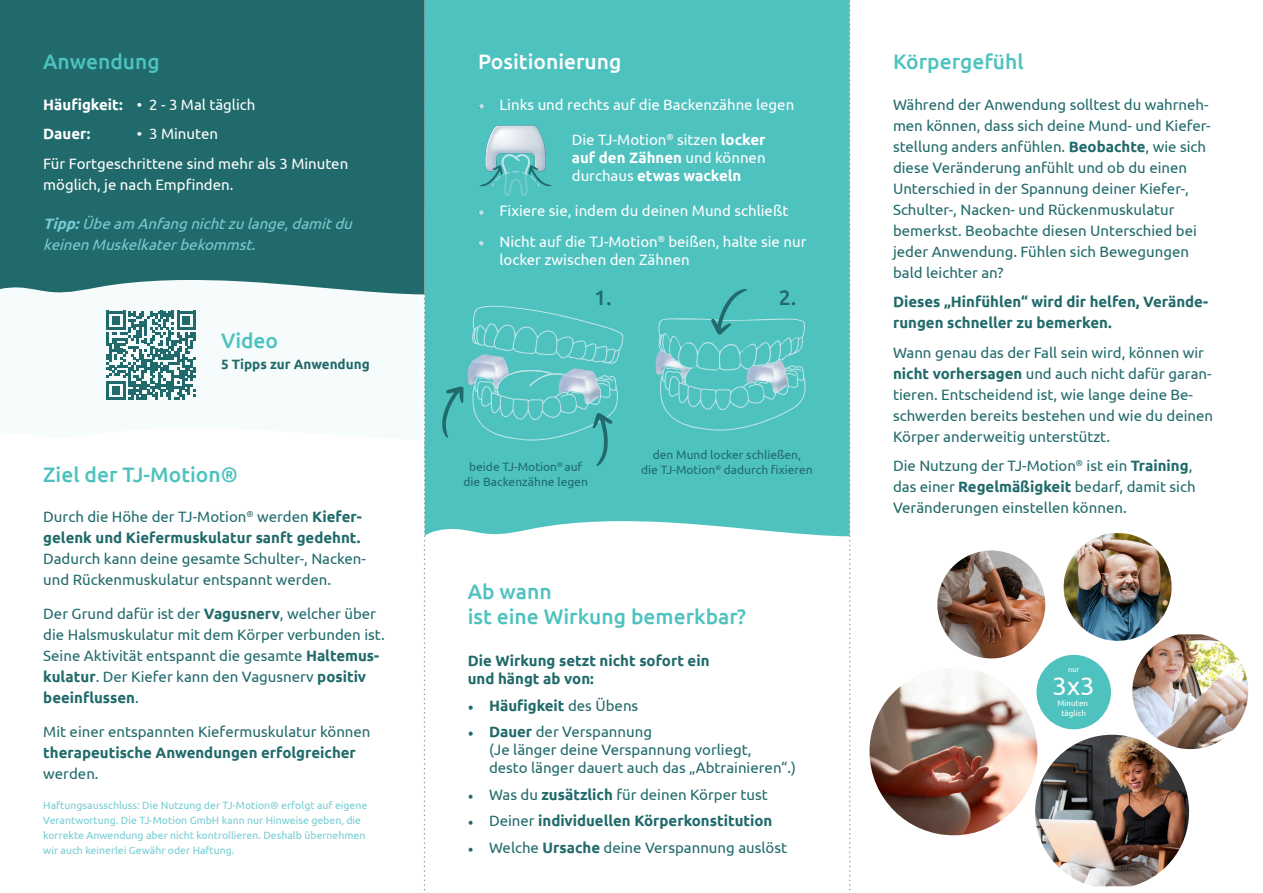
<style>
.page{position:relative;width:1263px;height:893px;background:#fff}
.page>*{position:absolute;margin:0;border:0;box-sizing:border-box;transform-origin:0 0}
.t1{font:25.5px "Ubuntu";color:#fff}
.t2{font:500 21px/25.5px "Ubuntu";color:#4ec2bf}
.t3{font:500 21px "Ubuntu";color:#fff}
.t4{font:500 21px "Ubuntu";color:#216a6b}
.t5{font:15px/21px "Ubuntu";color:#216a6b}
.t6{font:700 15px/21px "Ubuntu";color:#216a6b}
.t7{font:15px/18px "Ubuntu";color:#fff}
.t8{font:italic 15px/21px "Ubuntu";color:#76cdd3}
.t9{font:700 15px/29.5px "Ubuntu";color:#fff}
.t10{font:700 13.5px "Ubuntu";color:#216a6b}
.t11{font:12px/15px "Ubuntu";color:#216a6b;text-align:center}
.t12{font:10.5px/15px "Ubuntu";color:#76cdd3}
.t13{font:8.1px/9.6px "Ubuntu";color:#fff;text-align:center}
.t14{font:7.35px "Ubuntu";color:#fff}
.s1{font-weight:400}
.s2{font-weight:700}
.s3{font-family:"Minion Pro";color:#231f20}
.s4{font-family:"Minion Pro"}
.s5{font-family:"Minion Pro";font-weight:700}
.s6{font-family:"Minion Pro";font-weight:400}
</style>
<div class="page">
<div style="left:425px;top:0;width:424px;height:536px;background:#4ec2bf"></div>
<div style="left:0;top:0;width:424px;height:294px;background:#216a6b"></div>
<svg style="left:107px;top:311px;width:89px;height:89px"></svg>
<svg style="left:442px;top:386px;width:22px;height:52px"></svg>
<img style="left:937px;top:532px;width:312px;height:355px">
<img style="left:869px;top:668px;width:175px;height:168px">
<img style="left:468px;top:353px;width:4px;height:37px">
<img style="left:656px;top:350px;width:2px;height:29px">
<svg style="left:479px;top:104px;width:5px;height:5px"></svg>
<svg style="left:479px;top:210px;width:5px;height:5px"></svg>
<svg style="left:479px;top:241px;width:4px;height:5px"></svg>
<img style="left:480px;top:113px;width:71px;height:41px">
<svg style="left:472px;top:305px;width:151px;height:161px;background:#5ec4c3"></svg>
<svg style="left:658px;top:289px;width:148px;height:143px;background:#5bc3c2"></svg>
<svg style="left:479px;top:154px;width:73px;height:45px;background:#5ebfbf"></svg>
<svg style="left:424px;top:0;width:1px;height:891px"></svg>
<svg style="left:849px;top:0;width:2px;height:891px"></svg>
<h2 class="t2" style="left:43px;top:48px;width:118px">Anwendung</h2>
<h2 class="t3" style="left:478px;top:49px;width:145px">Positionierung</h2>
<p class="t9" style="left:43px;top:90px;width:214px">Häufigkeit: <span class="s1">• 2 - 3 Mal täglich<br></span>Dauer:</p>
<p class="t7" style="left:43px;top:119px;width:307px;line-height:29.5px;text-indent:94px">• 3 Minuten<br>Für Fortgeschrittene sind mehr als 3 Minuten</p>
<p class="t7" style="left:43px;top:175px;width:192px">möglich, je nach Empfinden.</p>
<p class="t8" style="left:43px;top:213px;width:315px"><span class="s2">Tipp:</span>Übeam Anfang nichtzu lange,damitdu keinen Muskelkaterbekommst.</p>
<h2 class="t2" style="left:221px;top:327px;width:59px">Video</h2>
<p class="t10" style="left:221px;top:356px;width:150px">5 Tipps zur Anwendung</p>
<h2 class="t2" style="left:43px;top:461px;width:196px">Ziel der TJ-Motion®</h2>
<p class="t6" style="left:43px;top:506px;width:320px"><span class="s1">Durch die Höhe der TJ-Motion</span><sup>®</sup> <span class="s1">werden</span> Kiefer&shy;gelenk und Kiefermuskulatur sanft gedehnt.</p>
<p class="t5" style="left:43px;top:548px;width:324px">Dadurch kann deine gesamte Schulter-, Nacken&shy;und Rückenmuskulatur entspannt werden.</p>
<p class="t5" style="left:43px;top:602px;width:343px">Der Grund dafür ist der <span class="s2">Vagusnerv</span>, welcher über die Halsmuskulatur mit dem Körper verbunden ist.<br>Seine Aktivität entspannt die gesamte <span class="s2">Haltemus&shy;kulatur</span>. Der Kiefer kann den Vagusnerv <span class="s2">positiv beeinflussen</span>.</p>
<p class="t5" style="left:43px;top:720px;width:329px">Mit einer entspannten Kiefermuskulatur können</p>
<p class="t6" style="left:43px;top:741px;width:314px">therapeutische Anwendungen erfolgreicher</p>
<p class="t5" style="left:43px;top:762px;width:57px">werden.</p>
<p class="t12" style="left:43px;top:797px;width:326px">Haftungsausschluss: Die Nutzung der TJ-Motion® erfolgt auf eigene Verantwortung. Die TJ-Motion GmbH kann nur Hinweise geben, die korrekte Anwendung aber nicht kontrollieren. Deshalb übernehmen wir auch keinerlei Gewähr oder Haftung.</p>
<p class="t7" style="left:478px;top:95px;width:317px"><span class="s3">•</span> Links und rechts auf die Backenzähne legen</p>
<p class="t7" style="left:572px;top:130px;width:195px;text-align:justify">Die TJ-Motion<sup>®</sup> sitzen <span class="s2">locker auf den Zähnen</span> und können durchaus <span class="s2">etwas wackeln</span></p>
<p class="t7" style="left:478px;top:201px;width:312px"><span class="s3">•</span> Fixiere sie, indem du deinen Mund schließt</p>
<p class="t7" style="left:499px;top:232px;width:308px;text-indent:-21px"><span class="s3">•</span> Nicht auf die TJ-Motion<sup>®</sup> beißen, halte sie nur locker zwischen den Zähnen</p>
<h2 class="t4" style="left:594px;top:284px;width:19px">1.</h2>
<h2 class="t4" style="left:779px;top:284px;width:19px">2.</h2>
<p class="t11" style="left:464px;top:459px;width:126px">beide TJ-Motion<sup>®</sup> auf die Backenzähne legen</p>
<p class="t11" style="left:641px;top:447px;width:173px">den Mund locker schließen,<br>die TJ-Motion<sup>®</sup> dadurch fixieren</p>
<h2 class="t2" style="left:468px;top:578px;width:280px">Ab wann<br>ist eine Wirkung bemerkbar?</h2>
<p class="t6" style="left:468px;top:651px;width:243px;line-height:18px">Die Wirkung setzt nicht sofort ein und hängt ab von:</p>
<p class="t6" style="left:468px;top:694px;width:172px"><span class="s4">•</span> Häufigkeit <span class="s1">des Übens</span></p>
<p class="t5" style="left:489px;top:722px;width:309px;line-height:18px;text-indent:-21px"><span class="s5">•</span> <span class="s2">Dauer</span> der Verspannung<br>(Je länger deine Verspannung vorliegt,<br>desto länger dauert auch das „Abtrainieren“.)</p>
<p class="t5" style="left:468px;top:783px;width:301px"><span class="s4">•</span> Was du <span class="s2">zusätzlich</span> für deinen Körper tust</p>
<p class="t6" style="left:468px;top:810px;width:306px"><span class="s6">•</span> <span class="s1">Deiner</span> individuellen Körperkonstitution</p>
<p class="t5" style="left:468px;top:836px;width:321px"><span class="s4">•</span> Welche <span class="s2">Ursache</span> deine Verspannung auslöst</p>
<h2 class="t2" style="left:893px;top:48px;width:132px">Körpergefühl</h2>
<p class="t5" style="left:893px;top:94px;width:319px">Während der Anwendung solltest du wahrneh&shy;men können, dass sich deine Mund- und Kiefer&shy;stellung anders anfühlen. <span class="s2">Beobachte</span>, wie sich diese Veränderung anfühlt und ob du einen Unterschied in der Spannung deiner Kiefer-, Schulter-, Nacken- und Rückenmuskulatur bemerkst. Beobachte diesen Unterschied bei jeder Anwendung. Fühlen sich Bewegungen bald leichter an?</p>
<p class="t6" style="left:893px;top:291px;width:317px">Dieses „Hinfühlen“ wird dir helfen, Verände&shy;rungen schneller zu bemerken.</p>
<p class="t5" style="left:893px;top:342px;width:322px">Wann genau das der Fall sein wird, können wir <span class="s2">nicht vorhersagen</span> und auch nicht dafür garan&shy;tieren. Entscheidend ist, wie lange deine Be&shy;schwerden bereits bestehen und wie du deinen Körper anderweitig unterstützt.</p>
<p class="t5" style="left:893px;top:455px;width:304px">Die Nutzung der TJ-Motion<sup>®</sup> ist ein <span class="s2">Training</span>, das einer <span class="s2">Regelmäßigkeit</span> bedarf, damit sich<br>Veränderungen einstellen können.</p>
<p class="t14" style="left:1068px;top:665px;width:13px">nur</p>
<h1 class="t1" style="left:1053px;top:670px;width:43px">3x3</h1>
<p class="t13" style="left:1057px;top:698px;width:32px">Minuten täglich</p>
</div>
